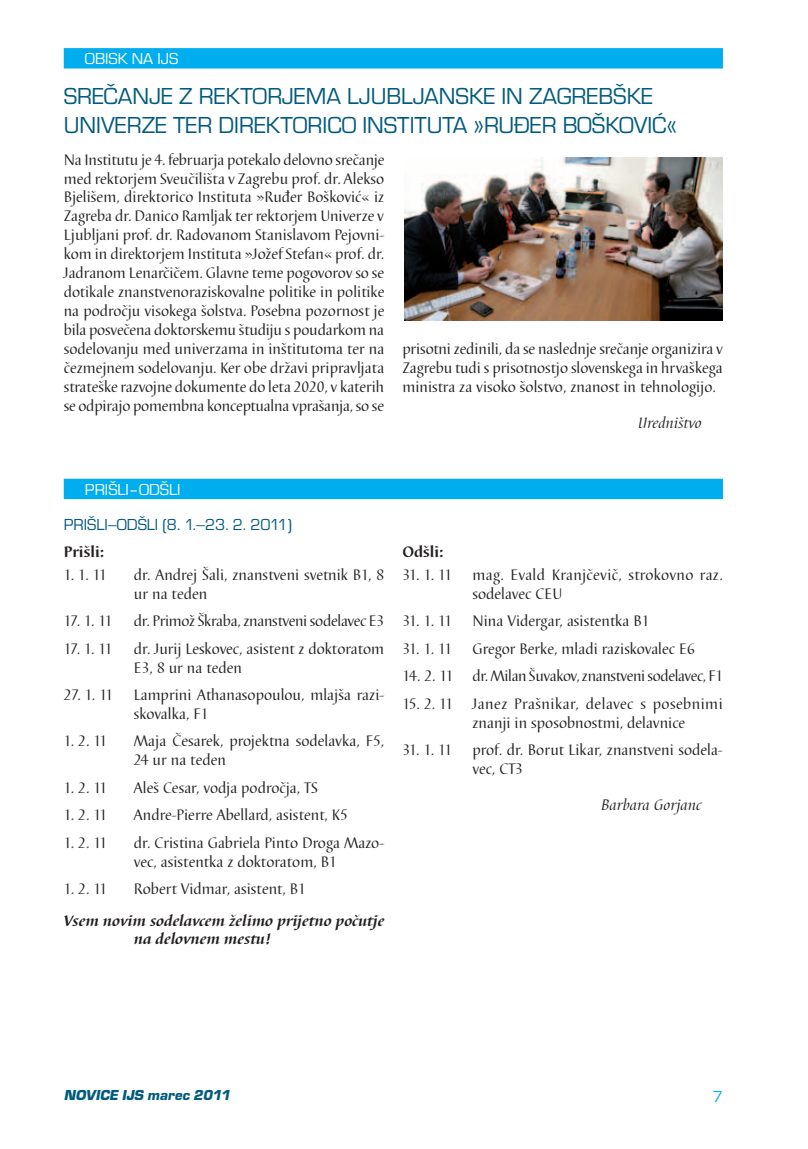
<style>
.page{position:relative;width:808px;height:1149px;background:#fff}
.page>*{position:absolute;margin:0;border:0;box-sizing:border-box;transform-origin:0 0}
.t1{font:24px/28.8px "Eurostile TEE";color:#005b7f}
.t2{font:16.5px/34.7px "Eurostile TEE";color:#005b7f}
.t3{font:16.5px "Eurostile TEE";color:#fff}
.t4{font:16.5px "Eurostile TEE";color:#00aeef}
.t5{font:15.75px/18.9px "Barbedor TEE";color:#231f20}
.t6{font:italic 700 15.75px/18.9px "Barbedor TEE";color:#231f20}
.t7{font:15.75px "Barbedor TEE";letter-spacing:-.025em;color:#231f20}
.t8{font:15.75px "Barbedor TEE";letter-spacing:-.02em;color:#231f20}
.t9{font:italic 15.75px "Barbedor TEE";color:#231f20}
.t10{font:700 15.75px "Barbedor TEE";color:#231f20}
.t11{font:italic 15px "Eurostile TEE Blac";color:#005b7f}
.s1{color:#fff}
</style>
<div class="page">
<div style="left:64px;top:48px;width:659px;height:20px;background:#00aeef;border:2px solid #00aeef"></div>
<img style="left:404px;top:158px;width:319px;height:162px">
<div style="left:64px;top:478px;width:659px;height:21px;background:#00aeef;border:2px solid #00aeef"></div>
<p class="t3" style="left:85px;top:50px;width:95px">OBISK NA IJS</p>
<h1 class="t1" style="left:64px;top:82px;width:55px">SREČANJ</h1>
<h1 class="t1" style="left:161px;top:82px;width:201px">E Z REKTORJEMA LJUBLJANSK</h1>
<h1 class="t1" style="left:483px;top:82px;width:61px">E IN ZAGR</h1>
<h1 class="t1" style="left:64px;top:82px;width:615px;text-indent:523px">EBŠKE<br>UN IVERZE TER DIREKTOR ICO INSTITUTA »RUĐER BOŠKOVIĆ«</h1>
<p class="t5" style="left:64px;top:150px;width:322px;text-align:justify">Na Institutu je 4. februarja potekalo delovno srečanje med rektorjem Sveučilišta v Zagrebu prof. dr. Alekso Bjelišem, direktorico Instituta »Ruđer Bošković« iz Zagreba dr. Danico Ramljak ter rektorjem Univerze v Ljubljani prof. dr. Radovanom Stanislavom Pejovni&shy;kom in direktorjem Instituta »Jožef Stefan« prof. dr.<br>Jadranom Lenarčičem. Glavne teme pogovorov so se dotikale znanstvenoraziskovalne politike in politike na področju visokega šolstva. Posebna pozornost je bila posvečena doktorskemu študiju s poudarkom na sodelovanju med univerzama in inštitutoma ter na čezmejnem sodelovanju. Ker obe državi pripravljata strateške razvojne dokumente do leta 2020, v katerih se odpirajo pomembna konceptualna vprašanja, so se</p>
<p class="t5" style="left:402px;top:339px;width:322px;text-align:justify">prisotni zedinili, da se naslednje srečanje organizira v Zagrebu tudi s prisotnostjo slovenskega in hrvaškega ministra za visoko šolstvo, znanost in tehnologijo.</p>
<p class="t9" style="left:638px;top:413px;width:65px">Uredništvo</p>
<p class="t2" style="left:64px;top:472px;width:230px;text-indent:21px"><span class="s1">PRIŠLI–ODŠLI<br></span>PRIŠLI−ODŠLI (8. 1.−23. 2. 2011)</p>
<p class="t10" style="left:64px;top:542px;width:42px">Prišli:</p>
<p class="t5" style="left:64px;top:565px;width:44px">1. 1. 11</p>
<p class="t5" style="left:134px;top:565px;width:252px">dr. Andrej Šali, znanstveni svetnik B1, 8 ur na teden</p>
<p class="t5" style="left:64px;top:612px;width:50px">17. 1. 11</p>
<p class="t8" style="left:134px;top:612px;width:252px">dr. Primož Škraba, znanstveni sodelavec E3</p>
<p class="t5" style="left:64px;top:639px;width:50px">17. 1. 11</p>
<p class="t5" style="left:134px;top:639px;width:252px">dr. Jurij Leskovec, asistent z doktoratom<br>E3, 8 ur na teden</p>
<p class="t5" style="left:64px;top:685px;width:51px">27. 1. 11</p>
<p class="t5" style="left:134px;top:685px;width:252px">Lamprini Athanasopoulou, mlajša razi&shy;skovalka, F1</p>
<p class="t5" style="left:64px;top:732px;width:45px">1. 2. 11</p>
<p class="t5" style="left:134px;top:732px;width:252px">Maja Česarek, projektna sodelavka, F5,<br>24 ur na teden</p>
<p class="t5" style="left:64px;top:778px;width:45px">1. 2. 11</p>
<p class="t5" style="left:134px;top:778px;width:186px">Aleš Cesar, vodja področja, TS</p>
<p class="t5" style="left:64px;top:805px;width:45px">1. 2. 11</p>
<p class="t5" style="left:134px;top:805px;width:216px">Andre-Pierre Abellard, asistent, K5</p>
<p class="t5" style="left:64px;top:833px;width:45px">1. 2. 11</p>
<p class="t5" style="left:134px;top:833px;width:252px">dr. Cristina Gabriela Pinto Droga Mazo&shy;vec, asistentka z doktoratom, B1</p>
<p class="t5" style="left:64px;top:879px;width:45px">1. 2. 11</p>
<p class="t5" style="left:134px;top:879px;width:173px">Robert Vidmar, asistent, B1</p>
<p class="t6" style="left:134px;top:910px;width:252px;text-indent:-70px">Vsem novim sodelavcem želimo prijetno počutje na delovnem mestu!</p>
<p class="t10" style="left:402px;top:542px;width:43px">Odšli:</p>
<p class="t5" style="left:402px;top:565px;width:51px">31. 1. 11</p>
<p class="t5" style="left:472px;top:565px;width:252px">mag. Evald Kranjčevič, strokovno raz. sodelavec CEU</p>
<p class="t5" style="left:402px;top:612px;width:51px">31. 1. 11</p>
<p class="t5" style="left:472px;top:612px;width:179px">Nina Vidergar, asistentka B1</p>
<p class="t5" style="left:402px;top:639px;width:51px">31. 1. 11</p>
<p class="t5" style="left:472px;top:639px;width:224px">Gregor Berke, mladi raziskovalec E6</p>
<p class="t7" style="left:402px;top:666px;width:322px">14. 2. 11 dr. Milan Šuvakov, znanstveni sodelavec, F1</p>
<p class="t5" style="left:472px;top:694px;width:252px;text-indent:-70px">15. 2. 11 Janez Prašnikar, delavec s posebnimi znanji in sposobnostmi, delavnice</p>
<p class="t5" style="left:402px;top:740px;width:51px">31. 1. 11</p>
<p class="t5" style="left:472px;top:740px;width:252px">prof. dr. Borut Likar, znanstveni sodela&shy;vec, CT3</p>
<p class="t9" style="left:601px;top:795px;width:102px">Barbara Gorjanc</p>
<p class="t11" style="left:64px;top:1085px;width:171px">NOVICE IJS marec 2011</p>
<p class="t4" style="left:713px;top:1087px;width:12px">7</p>
</div>
